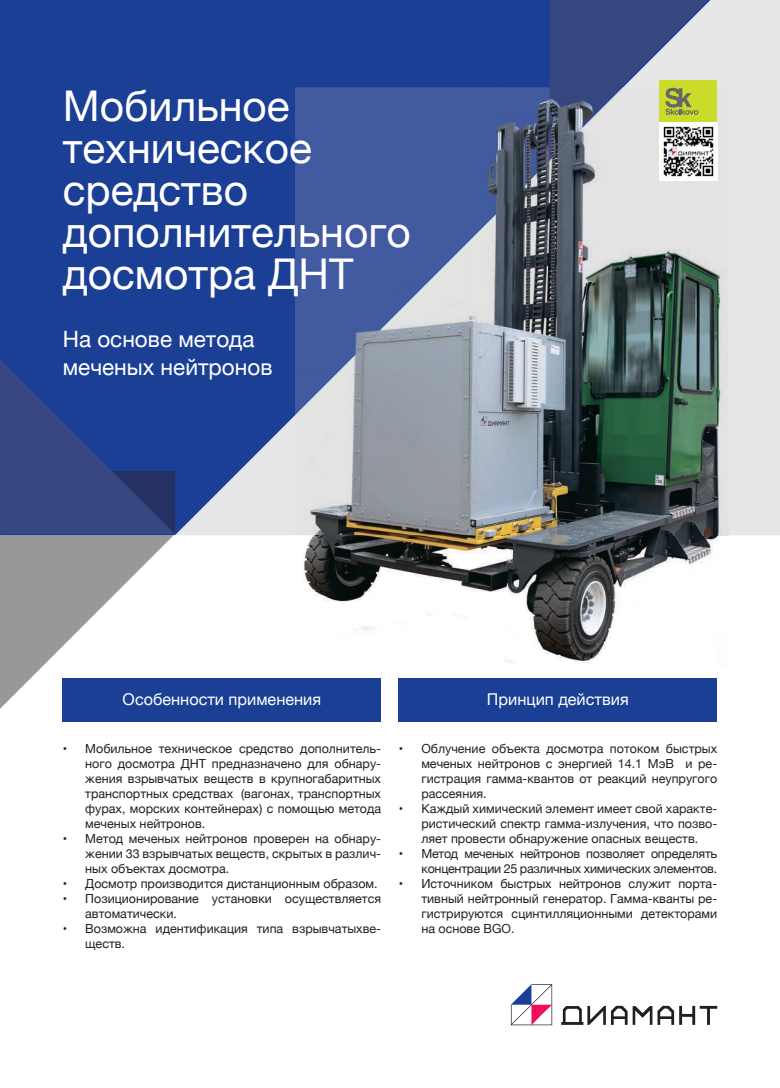
<style>
.page{position:relative;width:780px;height:1088px;background:#fff}
.page>*{position:absolute;margin:0;border:0;box-sizing:border-box;transform-origin:0 0}
.t1{font:42.38px/42px "Helvetica Neue";color:#fff}
.t2{font:22.5px/27.5px "Helvetica Neue";color:#fff}
.t3{font:16.25px "Helvetica Neue";color:#fff}
.t4{font:12.5px/15px "Helvetica Neue";color:#231f20;text-align:justify}
.t5{font:12.5px/15px "Helvetica Neue";letter-spacing:-.02em;color:#231f20;text-align:right}
</style>
<div class="page">
<div style="left:0;top:0;width:779px;height:534px;background:#1b3f94"></div>
<svg style="left:561px;top:1006px;width:156px;height:19px"></svg>
<svg style="left:511px;top:984px;width:41px;height:41px"></svg>
<div style="left:398px;top:679px;width:319px;height:43px;background:#1b3f94"></div>
<div style="left:63px;top:679px;width:318px;height:43px;background:#1b3f94"></div>
<svg style="left:175px;top:0;width:605px;height:535px"></svg>
<div style="left:295px;top:87px;width:204px;height:205px;background:#415aa0"></div>
<img style="left:499px;top:87px;width:50px;height:82px">
<img style="left:499px;top:169px;width:12px;height:30px">
<div style="left:295px;top:292px;width:86px;height:80px;background:#415aa0"></div>
<img style="left:549px;top:115px;width:5px;height:40px">
<img style="left:304px;top:535px;width:424px;height:129px">
<img style="left:554px;top:87px;width:174px;height:448px">
<img style="left:511px;top:155px;width:44px;height:380px">
<img style="left:468px;top:199px;width:43px;height:336px">
<img style="left:424px;top:242px;width:44px;height:293px">
<img style="left:381px;top:285px;width:44px;height:250px">
<img style="left:337px;top:329px;width:44px;height:206px">
<img style="left:295px;top:372px;width:43px;height:163px">
<svg style="left:0;top:359px;width:175px;height:350px"></svg>
<div style="left:659px;top:80px;width:58px;height:41px;background:#cadb2a"></div>
<svg style="left:549px;top:0;width:159px;height:115px;background:#6e7b94"></svg>
<img style="left:659px;top:122px;width:58px;height:58px">
<h1 class="t1" style="left:63px;top:87px;width:349px">Мобильное техническое средство дополнительного досмотра ДНТ</h1>
<h2 class="t2" style="left:63px;top:326px;width:211px">На основе метода меченых нейтронов</h2>
<h3 class="t3" style="left:123px;top:687px;width:200px">Особенности применения</h3>
<p class="t4" style="left:85px;top:741px;width:297px;text-indent:-23px">• Мобильное техническое средство дополнитель&shy;ного досмотра ДНТ предназначено для обнару&shy;жения взрывчатых веществ в крупногабаритных транспортных средствах (вагонах, транспортных фурах, морских контейнерах) с помощью метода меченых нейтронов.</p>
<p class="t4" style="left:85px;top:831px;width:297px;text-indent:-22px">• Метод меченых нейтронов проверен на обнару&shy;жении 33 взрывчатых веществ, скрытых в различ&shy;ных объектах досмотра.</p>
<p class="t4" style="left:63px;top:876px;width:316px">• Досмотр производится дистанционным образом.</p>
<p class="t4" style="left:85px;top:891px;width:297px;text-indent:-22px">• Позиционирование установки осуществляется автоматически.</p>
<p class="t4" style="left:85px;top:921px;width:297px;text-indent:-22px">• Возможна идентификация типа взрывчатыхве&shy;ществ.</p>
<h3 class="t3" style="left:487px;top:687px;width:143px">Принцип действия</h3>
<p class="t4" style="left:421px;top:741px;width:297px;text-indent:-22px">• Облучение объекта досмотра потоком быстрых меченых нейтронов с энергией 14.1 МэВ и ре&shy;гистрация гамма-квантов от реакций неупругого рассеяния.</p>
<p class="t4" style="left:421px;top:801px;width:297px;text-indent:-22px">• Каждый химический элемент имеет свой характе&shy;ристический спектр гамма-излучения, что позво&shy;ляет провести обнаружение опасных веществ.</p>
<p class="t5" style="left:399px;top:846px;width:320px">• Метод меченых нейтронов позволяет определять концентрации 25 различных химических элементов.</p>
<p class="t4" style="left:421px;top:876px;width:297px;text-indent:-22px">• Источником быстрых нейтронов служит порта&shy;тивный нейтронный генератор. Гамма-кванты ре&shy;гистрируются сцинтилляционными детекторами на основе BGO.</p>
</div>
